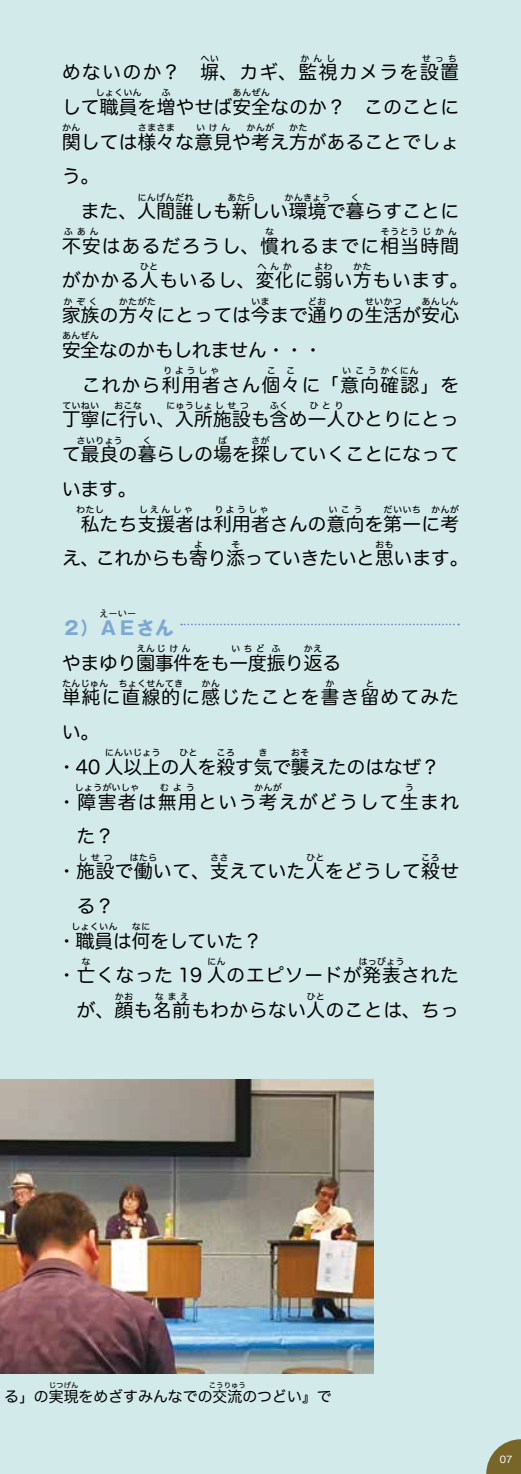
<style>
.page{position:relative;width:521px;height:1474px;background:#fff}
.page>*{position:absolute;margin:0;border:0;box-sizing:border-box;transform-origin:0 0}
.t1{font:18.55px/34.6px "Hira Maru Pro W4";letter-spacing:.02em;color:#000}
.t2{font:18.55px/34.6px "Hira Maru Pro W4";color:#000}
.t3{font:18.55px "Hira Maru Pro W4";letter-spacing:.045em;color:#000}
.t4{font:18.55px "Hira Maru Pro W4";letter-spacing:.075em;color:#000}
.t5{font:18.55px "Hira Maru Pro W4";letter-spacing:.09em;color:#000}
.t6{font:18.55px "Hira Maru Pro W4";letter-spacing:.07em;color:#000}
.t7{font:18.55px "Hira Maru Pro W4";letter-spacing:.085em;color:#000}
.t8{font:700 18.55px "Gothic MB101 Pro";color:#7ea8d2}
.t9{font:14.88px "Hira Maru Pro W4";color:#000}
.t10{font:500 9.97px "Gothic BBB Pro";color:#fff}
.t11{font:9.28px "Hira Maru Pro W4";color:#000}
.t12{font:9.28px "Hira Maru Pro W4";letter-spacing:.2em;color:#000}
.t13{font:9.28px "Hira Maru Pro W4";letter-spacing:.195em;color:#000}
.t14{font:700 9.28px "Gothic MB101 Pro";color:#000}
.t15{font:7.52px "Hira Maru Pro W4";color:#000}
</style>
<div class="page">
<div style="left:0;top:0;width:521px;height:1473px;background:#d2ebea"></div>
<img style="left:0;top:1079px;width:373px;height:294px">
<svg style="left:181px;top:623px;width:278px;height:2px"></svg>
<svg style="left:486px;top:1439px;width:35px;height:34px"></svg>
<p class="t11" style="left:200px;top:50px;width:20px">へい</p>
<p class="t11" style="left:300px;top:50px;width:37px">かんし</p>
<p class="t11" style="left:422px;top:50px;width:37px">せっち</p>
<h1 class="t1" style="left:62px;top:88px;width:398px">して職員を増やせば安全なのか？　このことに</h1>
<h1 class="t5" style="left:62px;top:56px;width:398px">めないのか？　塀、カギ、監視カメラを設置</h1>
<p class="t11" style="left:95px;top:85px;width:48px">しょくいん</p>
<p class="t11" style="left:161px;top:85px;width:11px">ふ</p>
<p class="t11" style="left:233px;top:85px;width:39px">あんぜん</p>
<h1 class="t1" style="left:62px;top:123px;width:398px">関しては様々な意見や考え方があることでしょ</h1>
<p class="t11" style="left:62px;top:119px;width:20px">かん</p>
<p class="t11" style="left:138px;top:119px;width:39px">さまさま</p>
<p class="t11" style="left:196px;top:119px;width:36px">いけん</p>
<p class="t11" style="left:246px;top:119px;width:29px">かんが</p>
<p class="t11" style="left:289px;top:119px;width:20px">かた</p>
<h1 class="t1" style="left:62px;top:158px;width:398px">う。<br>　また、人間誰しも新しい環境で暮らすことに</h1>
<p class="t11" style="left:137px;top:189px;width:58px">にんげんだれ</p>
<p class="t11" style="left:227px;top:189px;width:29px">あたら</p>
<p class="t11" style="left:284px;top:189px;width:48px">かんきょう</p>
<p class="t11" style="left:350px;top:189px;width:11px">く</p>
<h1 class="t4" style="left:62px;top:230px;width:398px">不安はあるだろうし、慣れるまでに相当時間</h1>
<p class="t11" style="left:64px;top:224px;width:37px">ふあん</p>
<p class="t11" style="left:265px;top:224px;width:11px">な</p>
<p class="t12" style="left:380px;top:224px;width:78px">そうとうじかん</p>
<h1 class="t3" style="left:62px;top:264px;width:408px">がかかる人もいるし、変化に弱い方もいます。</h1>
<p class="t11" style="left:140px;top:258px;width:20px">ひと</p>
<p class="t11" style="left:257px;top:258px;width:36px">へんか</p>
<p class="t11" style="left:314px;top:258px;width:20px">よわ</p>
<p class="t11" style="left:353px;top:258px;width:20px">かた</p>
<h1 class="t1" style="left:62px;top:297px;width:398px">家族の方々にとっては今まで通りの生活が安心</h1>
<p class="t11" style="left:64px;top:293px;width:36px">かぞく</p>
<p class="t11" style="left:119px;top:293px;width:39px">かたがた</p>
<p class="t11" style="left:251px;top:293px;width:20px">いま</p>
<p class="t11" style="left:308px;top:293px;width:20px">どお</p>
<p class="t11" style="left:365px;top:293px;width:39px">せいかつ</p>
<p class="t11" style="left:421px;top:293px;width:39px">あんしん</p>
<h1 class="t2" style="left:62px;top:331px;width:318px">安全なのかもしれません・・・　　　</h1>
<p class="t11" style="left:62px;top:328px;width:39px">あんぜん</p>
<h1 class="t4" style="left:62px;top:368px;width:398px">　これから利用者さん個々に「意向確認」を</h1>
<p class="t11" style="left:163px;top:363px;width:58px">りようしゃ</p>
<p class="t11" style="left:267px;top:363px;width:30px">こ こ</p>
<p class="t13" style="left:342px;top:363px;width:78px">いこうかくにん</p>
<h1 class="t1" style="left:62px;top:401px;width:398px">丁寧に行い、入所施設も含め一人ひとりにとっ</h1>
<p class="t11" style="left:62px;top:397px;width:39px">ていねい</p>
<p class="t11" style="left:114px;top:397px;width:29px">おこな</p>
<p class="t11" style="left:166px;top:397px;width:84px">にゅうしょしせつ</p>
<p class="t11" style="left:270px;top:397px;width:20px">ふく</p>
<p class="t11" style="left:309px;top:397px;width:36px">ひとり</p>
<h1 class="t1" style="left:62px;top:436px;width:398px">て最良の暮らしの場を探していくことになって</h1>
<p class="t11" style="left:76px;top:432px;width:48px">さいりょう</p>
<p class="t11" style="left:142px;top:432px;width:11px">く</p>
<p class="t11" style="left:218px;top:432px;width:11px">ば</p>
<p class="t11" style="left:251px;top:432px;width:20px">さが</p>
<h1 class="t1" style="left:81px;top:470px;width:379px;text-indent:-19px">います。<br>私たち支援者は利用者さんの意向を第一に考</h1>
<p class="t11" style="left:76px;top:501px;width:29px">わたし</p>
<p class="t11" style="left:139px;top:501px;width:56px">しえんしゃ</p>
<p class="t11" style="left:214px;top:501px;width:56px">りようしゃ</p>
<p class="t11" style="left:328px;top:501px;width:36px">いこう</p>
<p class="t11" style="left:384px;top:501px;width:39px">だいいち</p>
<p class="t11" style="left:431px;top:501px;width:29px">かんが</p>
<h1 class="t2" style="left:62px;top:540px;width:408px">え、これからも寄り添っていきたいと思います。</h1>
<p class="t11" style="left:194px;top:536px;width:11px">よ</p>
<p class="t11" style="left:231px;top:536px;width:11px">そ</p>
<p class="t11" style="left:375px;top:536px;width:20px">おも</p>
<p class="t14" style="left:99px;top:606px;width:39px">えーいー</p>
<h1 class="t2" style="left:62px;top:644px;width:281px">やまゆり園事件をも一度振り返る</h1>
<h1 class="t8" style="left:62px;top:612px;width:113px">２）ＡＥさん</h1>
<p class="t11" style="left:136px;top:640px;width:56px">えんじけん</p>
<p class="t11" style="left:231px;top:640px;width:36px">いちど</p>
<p class="t11" style="left:271px;top:640px;width:11px">ふ</p>
<p class="t11" style="left:304px;top:640px;width:20px">かえ</p>
<h1 class="t6" style="left:62px;top:681px;width:398px">単純に直線的に感じたことを書き留めてみた</h1>
<p class="t11" style="left:62px;top:675px;width:48px">たんじゅん</p>
<p class="t11" style="left:118px;top:675px;width:67px">ちょくせんてき</p>
<p class="t11" style="left:201px;top:675px;width:20px">かん</p>
<p class="t11" style="left:325px;top:675px;width:11px">か</p>
<p class="t11" style="left:365px;top:675px;width:11px">と</p>
<h1 class="t2" style="left:57px;top:713px;width:384px">い。<br>・40 人以上の人を殺す気で襲えたのはなぜ？</h1>
<p class="t11" style="left:105px;top:744px;width:57px">にんいじょう</p>
<p class="t11" style="left:179px;top:744px;width:20px">ひと</p>
<p class="t11" style="left:216px;top:744px;width:20px">ころ</p>
<p class="t11" style="left:258px;top:744px;width:11px">き</p>
<p class="t11" style="left:291px;top:744px;width:20px">おそ</p>
<h1 class="t7" style="left:57px;top:785px;width:403px">・障害者は無用という考えがどうして生まれ</h1>
<p class="t11" style="left:74px;top:779px;width:67px">しょうがいしゃ</p>
<p class="t11" style="left:160px;top:779px;width:37px">むよう</p>
<p class="t11" style="left:254px;top:779px;width:29px">かんが</p>
<p class="t11" style="left:405px;top:779px;width:11px">う</p>
<h1 class="t1" style="left:57px;top:818px;width:403px;text-indent:20px">た？<br>・施設で働いて、支えていた人をどうして殺せ</h1>
<p class="t11" style="left:78px;top:849px;width:36px">しせつ</p>
<p class="t11" style="left:129px;top:849px;width:29px">はたら</p>
<p class="t11" style="left:210px;top:849px;width:20px">ささ</p>
<p class="t11" style="left:306px;top:849px;width:20px">ひと</p>
<p class="t11" style="left:421px;top:849px;width:20px">ころ</p>
<h1 class="t2" style="left:57px;top:887px;width:206px;text-indent:20px">る？<br>・職員は何をしていた？</h1>
<p class="t11" style="left:71px;top:918px;width:48px">しょくいん</p>
<p class="t11" style="left:132px;top:918px;width:20px">なに</p>
<h1 class="t3" style="left:57px;top:959px;width:403px">・亡くなった 19 人のエピソードが発表された</h1>
<p class="t11" style="left:81px;top:953px;width:11px">な</p>
<p class="t11" style="left:207px;top:953px;width:20px">にん</p>
<p class="t11" style="left:358px;top:953px;width:48px">はっぴょう</p>
<h1 class="t1" style="left:77px;top:991px;width:383px">が、顔も名前もわからない人のことは、ちっ</h1>
<p class="t11" style="left:115px;top:988px;width:20px">かお</p>
<p class="t11" style="left:155px;top:988px;width:36px">なまえ</p>
<p class="t11" style="left:307px;top:988px;width:20px">ひと</p>
<p class="t15" style="left:49px;top:1378px;width:31px">じつげん</p>
<p class="t15" style="left:209px;top:1378px;width:39px">こうりゅう</p>
<h2 class="t9" style="left:4px;top:1383px;width:329px">る」の実現をめざすみんなでの交流のつどい』で</h2>
<p class="t10" style="left:500px;top:1450px;width:14px">07</p>
</div>
